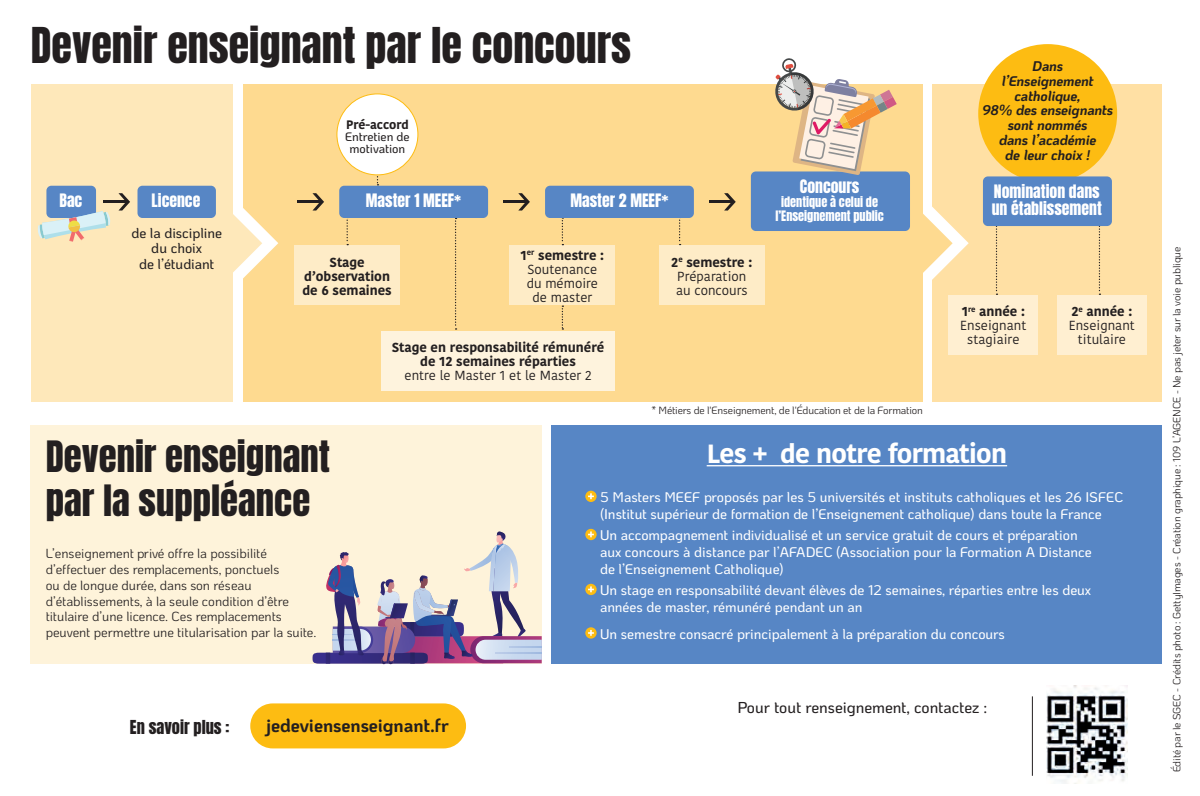
<style>
.page{position:relative;width:1200px;height:796px;background:#fff}
.page>*{position:absolute;margin:0;border:0;box-sizing:border-box;transform-origin:0 0}
.t1{font:42px "Anton";color:#231f20}
.t2{font:36.75px/43.8px "Anton";color:#231f20}
.t3{font:700 26.25px "Kohinoor Devanagari";letter-spacing:-.025em;color:#fff}
.t4{font:700 18.38px "Ko Ho";letter-spacing:-.005em;color:#231f20}
.t5{font:16.45px "Anton";color:#231f20}
.t6{font:15.75px/17.5px "Anton";color:#fff}
.t7{font:500 15.75px "Ko Ho";letter-spacing:-.005em;color:#231f20}
.t8{font:500 14px/16.8px "Ko Ho";letter-spacing:-.005em;color:#fff}
.t9{font:italic 700 14px/14.9px "Ko Ho";letter-spacing:-.015em;color:#231f20;text-align:center}
.t10{font:500 14px/15.8px "Ko Ho";letter-spacing:-.005em;color:#231f20;text-align:center}
.t11{font:13.12px/15.8px "Ko Ho";letter-spacing:-.005em;color:#231f20}
.t12{font:13.12px/14px "Kohinoor Bangla";color:#231f20;text-align:center}
.t13{font:700 13.12px/14px "Kohinoor Bangla";color:#231f20;text-align:center}
.t14{font:12.25px/14px "Anton";color:#fff;text-align:center}
.t15{font:500 12.25px/12.2px "Ko Ho";letter-spacing:-.01em;color:#231f20;text-align:center}
.t16{font:700 12.25px "Kohinoor Bangla";color:#231f20}
.t17{font:10.5px "Ko Ho";letter-spacing:-.015em;color:#231f20}
.s1{font-weight:700}
</style>
<div class="page">
<div style="left:552px;top:426px;width:610px;height:238px;background:#5786c5"></div>
<div style="left:933px;top:85px;width:229px;height:317px;background:#ffe0a4"></div>
<svg style="left:923px;top:183px;width:46px;height:121px"></svg>
<img style="left:1046px;top:685px;width:81px;height:98px">
<hr style="left:1032px;top:696px;width:1px;height:80px;background:#231f20">
<div style="left:949px;top:295px;width:89px;height:60px;background:#ffefd1"></div>
<div style="left:1057px;top:295px;width:89px;height:60px;background:#ffefd1"></div>
<svg style="left:996px;top:226px;width:1px;height:69px"></svg>
<svg style="left:1099px;top:226px;width:1px;height:69px"></svg>
<svg style="left:585px;top:491px;width:12px;height:11px"></svg>
<svg style="left:588px;top:493px;width:6px;height:6px"></svg>
<svg style="left:585px;top:529px;width:12px;height:11px"></svg>
<svg style="left:588px;top:531px;width:6px;height:6px"></svg>
<svg style="left:585px;top:584px;width:12px;height:11px"></svg>
<svg style="left:588px;top:586px;width:6px;height:6px"></svg>
<div style="left:585px;top:627px;width:12px;height:12px;background:#fdbc12;border-radius:50%"></div>
<svg style="left:588px;top:630px;width:6px;height:6px"></svg>
<hr style="left:707px;top:465px;width:300px;height:1px;background:#fff">
<div style="left:243px;top:85px;width:680px;height:317px;background:#feda90"></div>
<div style="left:294px;top:246px;width:106px;height:59px;background:#feecc7"></div>
<div style="left:510px;top:246px;width:105px;height:59px;background:#feecc7"></div>
<svg style="left:346px;top:218px;width:2px;height:27px"></svg>
<svg style="left:679px;top:218px;width:2px;height:27px"></svg>
<svg style="left:455px;top:218px;width:2px;height:112px"></svg>
<svg style="left:562px;top:218px;width:1px;height:27px"></svg>
<svg style="left:562px;top:306px;width:1px;height:24px"></svg>
<div style="left:659px;top:246px;width:105px;height:59px;background:#feecc7"></div>
<div style="left:978px;top:44px;width:139px;height:139px;background:#fdbc12;border-radius:50%"></div>
<div style="left:381px;top:331px;width:234px;height:60px;background:#fef3dd"></div>
<svg style="left:233px;top:208px;width:45px;height:71px"></svg>
<div style="left:339px;top:186px;width:149px;height:32px;background:#5786c5;border-radius:5px"></div>
<div style="left:545px;top:186px;width:149px;height:32px;background:#5786c5;border-radius:5px"></div>
<div style="left:751px;top:171px;width:159px;height:60px;background:#5786c5;border-radius:5px"></div>
<hr style="left:297px;top:200px;width:24px;height:3px;background:#231f20">
<svg style="left:312px;top:193px;width:12px;height:18px"></svg>
<hr style="left:503px;top:200px;width:24px;height:3px;background:#231f20">
<svg style="left:518px;top:193px;width:12px;height:18px"></svg>
<hr style="left:709px;top:200px;width:24px;height:3px;background:#231f20">
<svg style="left:724px;top:193px;width:12px;height:18px"></svg>
<svg style="left:773px;top:58px;width:124px;height:117px"></svg>
<div style="left:337px;top:94px;width:81px;height:81px;background:#fff;border-radius:50%"></div>
<div style="left:336px;top:93px;width:82px;height:82px;border:1px solid #fdbc12;border-radius:50%"></div>
<div style="left:31px;top:85px;width:202px;height:317px;background:#fee8ba"></div>
<div style="left:31px;top:426px;width:511px;height:238px;background:#fef3da"></div>
<div style="left:46px;top:186px;width:50px;height:32px;background:#5786c5;border-radius:5px"></div>
<div style="left:137px;top:186px;width:79px;height:32px;background:#5786c5;border-radius:5px"></div>
<svg style="left:38px;top:211px;width:72px;height:31px"></svg>
<hr style="left:103px;top:200px;width:24px;height:3px;background:#231f20">
<svg style="left:118px;top:193px;width:12px;height:18px"></svg>
<div style="left:983px;top:176px;width:129px;height:50px;background:#5786c5;border-radius:5px"></div>
<svg style="left:312px;top:531px;width:230px;height:133px"></svg>
<div style="left:250px;top:703px;width:216px;height:45px;background:#fdbc12;border-radius:23px"></div>
<h1 class="t1" style="left:31px;top:24px;width:602px">Devenir enseignant par le concours</h1>
<p class="t6" style="left:59px;top:193px;width:24px">Bac</p>
<p class="t6" style="left:152px;top:193px;width:50px">Licence</p>
<p class="t10" style="left:131px;top:225px;width:92px">de la discipline du choix<br>de l’étudiant</p>
<p class="t16" style="left:346px;top:113px;width:64px">Pré-accord</p>
<p class="t15" style="left:345px;top:131px;width:66px">Entretien de motivation</p>
<p class="t6" style="left:366px;top:193px;width:97px">Master 1 MEEF*</p>
<p class="t6" style="left:570px;top:193px;width:100px">Master 2 MEEF*</p>
<p class="t13" style="left:302px;top:254px;width:91px">Stage d’observation de 6 semaines</p>
<p class="t12" style="left:521px;top:248px;width:85px"><span class="s1">1</span><sup>er</sup> <span class="s1">semestre :<br></span>Soutenance du mémoire de master</p>
<p class="t12" style="left:671px;top:255px;width:82px"><span class="s1">2</span><sup>e</sup> <span class="s1">semestre :<br></span>Préparation au concours</p>
<p class="t13" style="left:392px;top:340px;width:214px">Stage en responsabilité rémunéré de 12 semaines réparties</p>
<p class="t12" style="left:405px;top:368px;width:188px">entre le Master 1 et le Master 2</p>
<p class="t6" style="left:800px;top:179px;width:61px">Concours</p>
<p class="t14" style="left:775px;top:195px;width:110px">identique à celui de l’Enseignement public</p>
<p class="t17" style="left:651px;top:402px;width:273px">* Métiers de l'Enseignement, de l'Éducation et de la Formation</p>
<p class="t9" style="left:982px;top:58px;width:133px">Dans<br>l’Enseignement catholique,<br>98% des enseignants sont nommés<br>dans l’académie<br>de leur choix !</p>
<p class="t6" style="left:992px;top:184px;width:112px">Nomination dans un établissement</p>
<p class="t12" style="left:960px;top:304px;width:68px"><span class="s1">1</span><sup>re</sup> <span class="s1">année :<br></span>Enseignant stagiaire</p>
<p class="t12" style="left:1069px;top:304px;width:68px"><span class="s1">2</span><sup>e</sup> <span class="s1">année :<br></span>Enseignant titulaire</p>
<h2 class="t2" style="left:46px;top:438px;width:286px">Devenir enseignant par la suppléance</h2>
<p class="t11" style="left:46px;top:546px;width:272px">L’enseignement privé offre la possibilité d’effectuer des remplacements, ponctuels<br>ou de longue durée, dans son réseau d’établissements, à la seule condition d’être titulaire d’une licence. Ces remplacements peuvent permettre une titularisation par la suite.</p>
<p class="t5" style="left:130px;top:718px;width:101px">En savoir plus :</p>
<h3 class="t4" style="left:266px;top:710px;width:184px">jedeviensenseignant.fr</h3>
<h3 class="t3" style="left:707px;top:430px;width:302px">Les + de notre formation</h3>
<p class="t8" style="left:600px;top:489px;width:525px">5 Masters MEEF proposés par les 5 universités et instituts catholiques et les 26 ISFEC (Institut supérieur de formation de l’Enseignement catholique) dans toute la France</p>
<p class="t8" style="left:600px;top:527px;width:493px">Un accompagnement individualisé et un service gratuit de cours et préparation aux concours à distance par l’AFADEC (Association pour la Formation A Distance de l’Enseignement Catholique)</p>
<p class="t8" style="left:600px;top:582px;width:492px">Un stage en responsabilité devant élèves de 12 semaines, réparties entre les deux années de master, rémunéré pendant un an</p>
<p class="t8" style="left:600px;top:625px;width:406px">Un semestre consacré principalement à la préparation du concours</p>
<p class="t7" style="left:737px;top:695px;width:251px">Pour tout renseignement, contactez :</p>
<p class="t17" style="left:1168px;top:772px;width:527px;rotate:-90deg">Édité par le SGEC - Crédits photo : GettyImages - Création graphique : 109 L’AGENCE - Ne pas jeter sur la voie publique</p>
</div>
